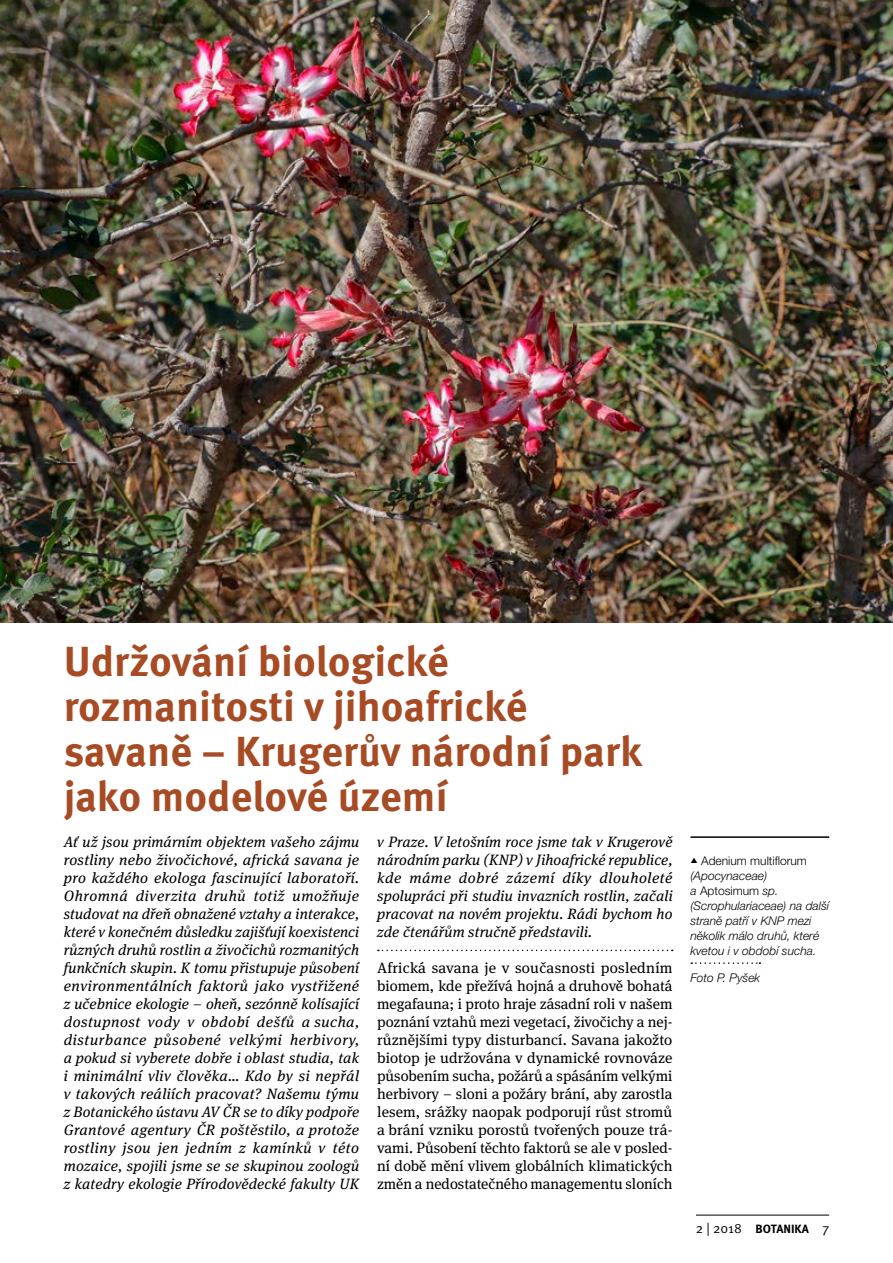
<style>
.page{position:relative;width:893px;height:1263px;background:#fff}
.page>*{position:absolute;margin:0;border:0;box-sizing:border-box;transform-origin:0 0}
.t1{font:700 42px/45px "Meta Pro";color:#a74b24}
.t0_perex{font:italic 15px/18px "Meta Serif Pro";letter-spacing:.01em;color:#000;text-align:justify}
.t1-2{font:15px/18px "Meta Serif Pro";color:#000;text-align:justify}
.Popisky_obrázků{font:italic 300 12px/15px "Helvetica Neue LT Pro";color:#000}
.t2{font:700 12px "Meta Pro";color:#000}
.Autor_Fotky{font:italic 300 12px "Helvetica Neue LT Pro";color:#000}
.s1{font-style:normal}
.s2{font-family:"Meta Pro Norm";font-weight:400;font-size:13.5px}
</style>
<div class="page">
<img style="left:0;top:0;width:893px;height:622px">
<hr style="left:690px;top:836px;width:139px;height:2px;background:#000">
<svg style="left:691px;top:962px;width:69px;height:2px"></svg>
<svg style="left:378px;top:950px;width:295px;height:1px"></svg>
<hr style="left:696px;top:1215px;width:133px;height:1px;background:#000">
<h1 class="t1" style="left:64px;top:636px;width:580px">Udržování biologické rozmanitosti v jihoafrické savaně – Krugerův národní park jako modelové území</h1>
<p class="t0_perex" style="left:64px;top:832px;width:297px">Ať už jsou primárním objektem vašeho zájmu rostliny nebo živočichové, africká savana je pro každého ekologa fascinující laboratoří.<br>Ohromná diverzita druhů totiž umožňuje studovat na dřeň obnažené vztahy a interakce, které v konečném důsledku zajišťují koexistenci různých druhů rostlin a živočichů rozmanitých funkčních skupin. K tomu přistupuje působení environmentálních faktorů jako vystřižené z učebnice ekologie – oheň, sezónně kolísající dostupnost vody v období dešťů a sucha, disturbance působené velkými herbivory, a pokud si vyberete dobře i oblast studia, tak i minimální vliv člověka… Kdo by si nepřál v takových reáliích pracovat? Našemu týmu z Botanického ústavu AV ČR se to díky podpoře Grantové agentury ČR poštěstilo, a protože rostliny jsou jen jedním z kamínků v této mozaice, spojili jsme se se skupinou zoologů z katedry ekologie Přírodovědecké fakulty UK</p>
<p class="t0_perex" style="left:377px;top:832px;width:297px">v Praze. V letošním roce jsme tak v Krugerově národním parku (KNP) v Jihoafrické republice, kde máme dobré zázemí díky dlouholeté spolupráci při studiu invazních rostlin, začali pracovat na novém projektu. Rádi bychom ho zde čtenářům stručně představili.</p>
<p class="t1-2" style="left:377px;top:958px;width:297px">Africká savana je v současnosti posledním biomem, kde přežívá hojná a druhově bohatá megafauna; i proto hraje zásadní roli v našem poznání vztahů mezi vegetací, živočichy a nej&shy;různějšími typy disturbancí. Savana jakožto biotop je udržována v dynamické rovnováze působením sucha, požárů a spásáním velkými herbivory – sloni a požáry brání, aby zarostla lesem, srážky naopak podporují růst stromů a brání vzniku porostů tvořených pouze trá&shy;vami. Působení těchto faktorů se ale v posled&shy;ní době mění vlivem globálních klimatických změn a nedostatečného managementu sloních</p>
<p class="Popisky_obrázků" style="left:690px;top:853px;width:140px;text-indent:11px"><span class="s1">Adenium multiflorum </span>(Apocynaceae)<br>a <span class="s1">Aptosimum</span> sp. (Scrophulariaceae) na další straně patří v KNP mezi několik málo druhů, které kvetou i v období sucha.</p>
<p class="Autor_Fotky" style="left:690px;top:970px;width:71px">Foto P. Pyšek</p>
<p class="t2" style="left:696px;top:1220px;width:135px"><span class="s2">2 | 2018</span> BOTANIKA <span class="s2">7</span></p>
</div>
